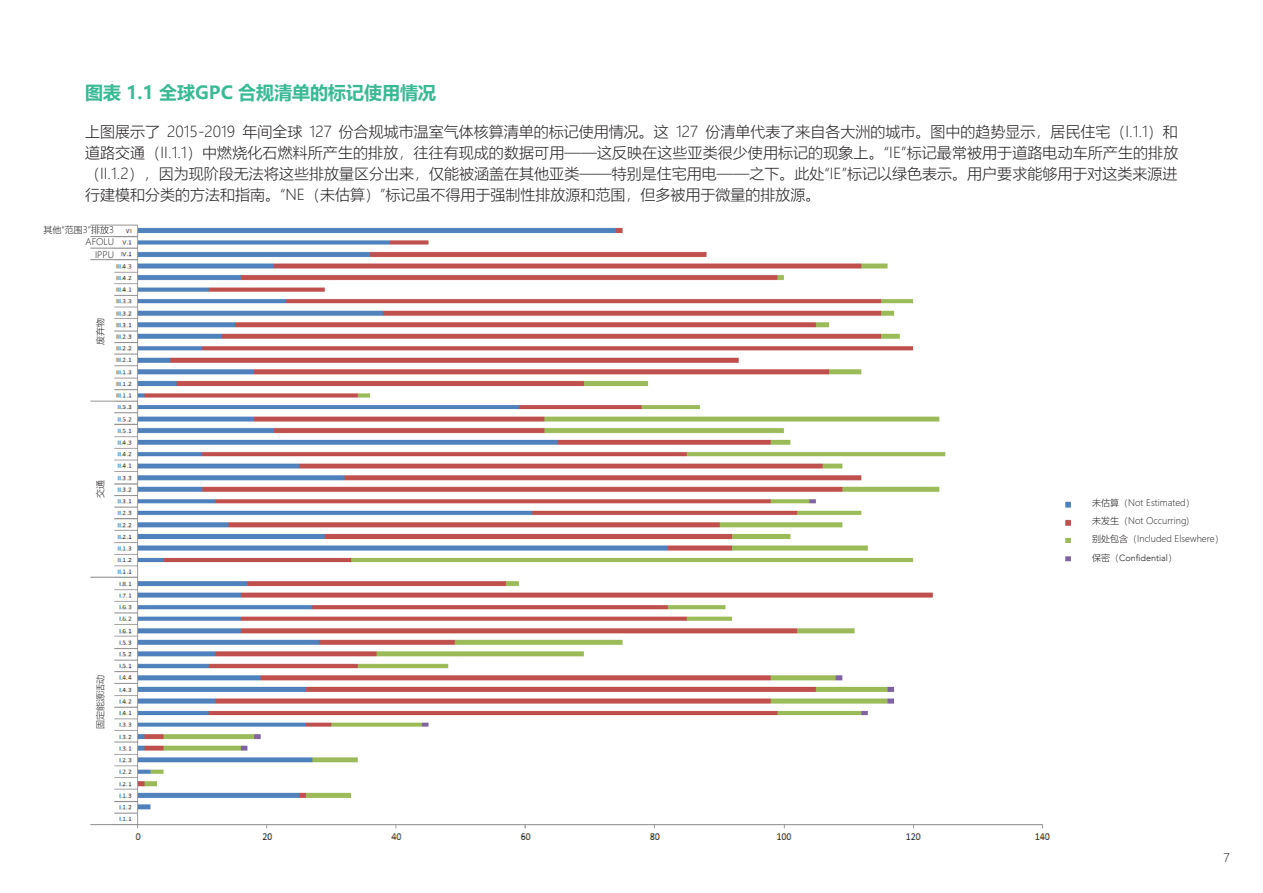
<style>
.page{position:relative;width:1263px;height:893px;background:#fff}
.page>*{position:absolute;margin:0;border:0;box-sizing:border-box;transform-origin:0 0}
.Infographics_Title{font:700 18px "Microsoft Ya Hei";color:#39ba95}
.Body_Text{font:300 15px/21px "Microsoft Ya Hei";color:#231f20;text-align:justify}
.t1{font:300 12px "Microsoft Ya Hei";color:#231f20}
.Footnotes{font:300 9px "Microsoft Ya Hei";color:#231f20}
.Footnotes-2{font:300 9px "Avenir";color:#231f20}
.s1{font-family:"Microsoft Ya Hei"}
</style>
<div class="page">
<img style="left:90px;top:224px;width:981px;height:616px">
<p class="Infographics_Title" style="left:85px;top:80px;width:353px">图表 1.1 全球GPC 合规清单的标记使用情况</p>
<p class="Body_Text" style="left:85px;top:121px;width:1095px">上图展示了 2015-2019 年间全球 127 份合规城市温室气体核算清单的标记使用情况。这 127 份清单代表了来自各大洲的城市。图中的趋势显示，居民住宅（I.1.1）和道路交通（II.1.1）中燃烧化石燃料所产生的排放，往往有现成的数据可用——这反映在这些亚类很少使用标记的现象上。“IE”标记最常被用于道路电动车所产生的排放（II.1.2），因为现阶段无法将这些排放量区分出来，仅能被涵盖在其他亚类——特别是住宅用电——之下。此处“IE”标记以绿色表示。用户要求能够用于对这类来源进行建模和分类的方法和指南。“NE（未估算）”标记虽不得用于强制性排放源和范围，但多被用于微量的排放源。</p>
<p class="Footnotes" style="left:44px;top:224px;width:72px">其他“范围3”排放3</p>
<p class="Footnotes" style="left:86px;top:236px;width:30px">AFOLU</p>
<p class="Footnotes" style="left:95px;top:248px;width:21px">IPPU</p>
<p class="Footnotes" style="left:94px;top:345px;width:28px;rotate:-90deg">废弃物</p>
<p class="Footnotes" style="left:94px;top:498px;width:19px;rotate:-90deg">交通</p>
<p class="Footnotes" style="left:94px;top:729px;width:55px;rotate:-90deg">固定能源活动</p>
<p class="Footnotes" style="left:1092px;top:497px;width:104px">未估算（Not Estimated）</p>
<p class="Footnotes" style="left:1092px;top:515px;width:98px">未发生（Not Occurring)</p>
<p class="Footnotes" style="left:1092px;top:532px;width:133px">别处包含（Included Elsewhere）</p>
<p class="Footnotes-2" style="left:1092px;top:553px;width:86px"><span class="s1">保密（</span>Confidential<span class="s1">）</span></p>
<p class="t1" style="left:1223px;top:849px;width:8px">7</p>
</div>
